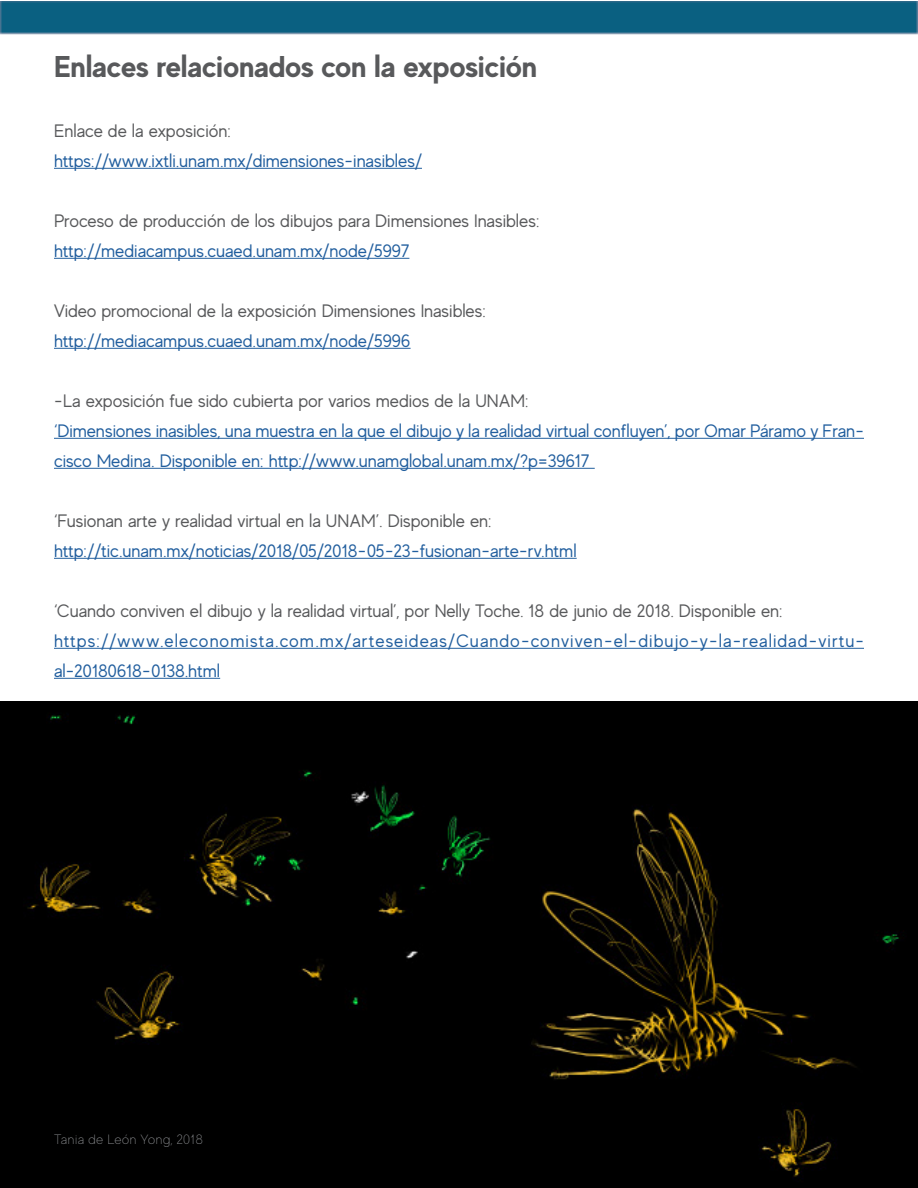
<style>
.page{position:relative;width:918px;height:1188px;background:#fff}
.page>*{position:absolute;margin:0;border:0;box-sizing:border-box;transform-origin:0 0}
.t1{font:700 30px "MADE Evolve Sans";color:#58595b}
.t2{font:18px/30px "MADE Evolve Sans";color:#215e9e}
.t3{font:18px "MADE Evolve Sans";color:#58595b}
.t4{font:18px/30px "MADE Evolve Sans";letter-spacing:.06em;color:#215e9e}
.t5{font:100 13.5px "MADE Evolve Sans";letter-spacing:-.005em;color:#939598}
</style>
<div class="page">
<img style="left:1px;top:1px;width:917px;height:678px">
<hr style="left:54px;top:168px;width:368px;height:1px;background:#215e9e">
<hr style="left:54px;top:258px;width:355px;height:1px;background:#215e9e">
<hr style="left:54px;top:348px;width:357px;height:1px;background:#215e9e">
<hr style="left:54px;top:438px;width:810px;height:1px;background:#215e9e">
<hr style="left:54px;top:468px;width:541px;height:1px;background:#215e9e">
<hr style="left:54px;top:558px;width:523px;height:1px;background:#215e9e">
<hr style="left:54px;top:648px;width:810px;height:1px;background:#215e9e">
<hr style="left:54px;top:678px;width:166px;height:1px;background:#215e9e">
<div style="left:0;top:701px;width:918px;height:487px;background:#000"></div>
<h1 class="t1" style="left:54px;top:47px;width:485px">Enlaces relacionados con la exposición</h1>
<p class="t3" style="left:54px;top:119px;width:179px">Enlace de la exposición:</p>
<p class="t2" style="left:54px;top:145px;width:369px">https://www.ixtli.unam.mx/dimensiones-inasibles/</p>
<p class="t3" style="left:54px;top:209px;width:487px">Proceso de producción de los dibujos para Dimensiones Inasibles:</p>
<p class="t2" style="left:54px;top:235px;width:357px">http://mediacampus.cuaed.unam.mx/node/5997</p>
<p class="t3" style="left:54px;top:299px;width:434px">Video promocional de la exposición Dimensiones Inasibles:</p>
<p class="t2" style="left:54px;top:325px;width:358px">http://mediacampus.cuaed.unam.mx/node/5996</p>
<p class="t3" style="left:54px;top:389px;width:477px">-La exposición fue sido cubierta por varios medios de la UNAM:</p>
<p class="t2" style="left:54px;top:415px;width:811px">‘Dimensiones inasibles, una muestra en la que el dibujo y la realidad virtual confluyen’, por Omar Páramo y Fran&shy;cisco Medina. Disponible en: http://www.unamglobal.unam.mx/?p=39617</p>
<p class="t3" style="left:54px;top:509px;width:439px">‘Fusionan arte y realidad virtual en la UNAM’. Disponible en:</p>
<p class="t2" style="left:54px;top:535px;width:524px">http://tic.unam.mx/noticias/2018/05/2018-05-23-fusionan-arte-rv.html</p>
<p class="t3" style="left:54px;top:599px;width:730px">‘Cuando conviven el dibujo y la realidad virtual’, por Nelly Toche. 18 de junio de 2018. Disponible en:</p>
<p class="t4" style="left:54px;top:625px;width:811px">https://www.eleconomista.com.mx/arteseideas/Cuando-conviven-el-dibujo-y-la-realidad-virtu&shy;al-20180618-0138.html</p>
<p class="t5" style="left:54px;top:1131px;width:151px">Tania de León Yong, 2018</p>
</div>
